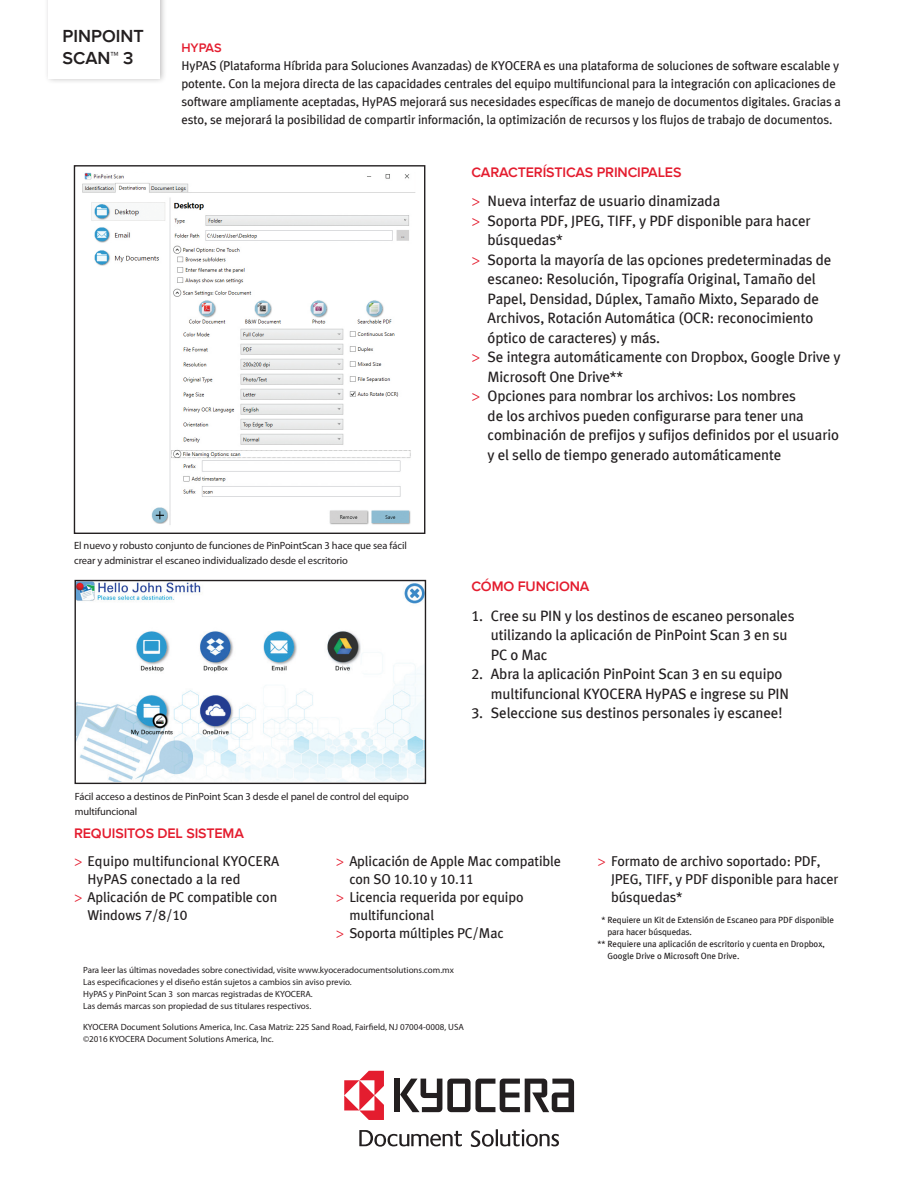
<style>
.page{position:relative;width:918px;height:1188px;background:#fff}
.page>*{position:absolute;margin:0;border:0;box-sizing:border-box;transform-origin:0 0}
.t1{font:600 18px "Proxima Nova";color:#231f20}
.BL{font:15px/19.5px "Meta Plus";letter-spacing:-.01em;color:#231f20}
.NL{font:15px/19.5px "Meta Plus";letter-spacing:-.01em;color:#231f20}
.BL-2{font:14.25px/18px "Meta Plus";letter-spacing:-.01em;color:#231f20}
.RED_HEAD{font:600 14.25px "Proxima Nova";letter-spacing:-.01em;color:#e41d2f}
.t2{font:12.75px/18px "Meta Plus";letter-spacing:-.01em;color:#231f20}
.t3{font:600 12.75px "Proxima Nova";letter-spacing:-.005em;color:#e41d2f}
.captions{font:10.5px/15px "Myriad Pro";letter-spacing:-.01em;color:#231f20}
.t4{font:9px "Myriad Pro";color:#231f20}
.text{font:9px/12px "Meta Plus";letter-spacing:-.01em;color:#231f20}
.s1{font-family:"Myriad Pro";color:#e41d2f}
.s2{font-family:"Meta Plus Book Caps"}
</style>
<div class="page">
<img style="left:82px;top:172px;width:334px;height:353px">
<div style="left:74px;top:165px;width:351px;height:369px;border:1px solid #231f20"></div>
<div style="left:44px;top:0;width:123px;height:85px;background:#231f20;opacity:.3"></div>
<div style="left:49px;top:0;width:111px;height:78px;background:#fff"></div>
<div style="left:394px;top:1079px;width:6px;height:33px;background:#231f20"></div>
<svg style="left:400px;top:1079px;width:174px;height:33px"></svg>
<svg style="left:344px;top:1071px;width:40px;height:49px"></svg>
<svg style="left:471px;top:1129px;width:88px;height:18px"></svg>
<svg style="left:359px;top:1130px;width:103px;height:17px"></svg>
<img style="left:77px;top:582px;width:347px;height:200px">
<div style="left:75px;top:580px;width:351px;height:204px;border:1px solid #231f20"></div>
<p class="t1" style="left:63px;top:26px;width:83px">PINPOINT</p>
<p class="t1" style="left:63px;top:48px;width:73px">SCAN™ 3</p>
<p class="t3" style="left:181px;top:41px;width:42px">HYPAS</p>
<p class="t2" style="left:181px;top:57px;width:661px">HyPAS (Plataforma Híbrida para Soluciones Avanzadas) de KYOCERA es una plataforma de soluciones de software escalable y potente. Con la mejora directa de las capacidades centrales del equipo multifuncional para la integración con aplicaciones de software ampliamente aceptadas, HyPAS mejorará sus necesidades específicas de manejo de documentos digitales. Gracias a esto, se mejorará la posibilidad de compartir información, la optimización de recursos y los flujos de trabajo de documentos.</p>
<p class="RED_HEAD" style="left:471px;top:164px;width:212px">CARACTERÍSTICAS PRINCIPALES</p>
<p class="BL" style="left:471px;top:191px;width:250px"><span class="s1">&gt;</span> Nueva interfaz de usuario dinamizada</p>
<p class="BL" style="left:488px;top:211px;width:325px;text-indent:-16px"><span class="s1">&gt;</span> Soporta PDF, JPEG, TIFF, y PDF disponible para hacer búsquedas*</p>
<p class="BL" style="left:488px;top:250px;width:345px;text-indent:-16px"><span class="s1">&gt;</span> Soporta la mayoría de las opciones predeterminadas de escaneo: Resolución, Tipografía Original, Tamaño del Papel, Densidad, Dúplex, Tamaño Mixto, Separado de Archivos, Rotación Automática (OCR: reconocimiento óptico de caracteres) y más.</p>
<p class="BL" style="left:488px;top:347px;width:354px;text-indent:-16px"><span class="s1">&gt;</span> Se integra automáticamente con Dropbox, Google Drive y<br>Microsoft One Drive**</p>
<p class="BL" style="left:488px;top:386px;width:353px;text-indent:-16px"><span class="s1">&gt;</span> Opciones para nombrar los archivos: Los nombres<br>de los archivos pueden configurarse para tener una combinación de prefijos y sufijos definidos por el usuario y el sello de tiempo generado automáticamente</p>
<p class="captions" style="left:74px;top:538px;width:334px">El nuevo y robusto conjunto de funciones de PinPointScan 3 hace que sea fácil crear y administrar el escaneo individualizado desde el escritorio</p>
<p class="RED_HEAD" style="left:471px;top:578px;width:120px">CÓMO FUNCIONA</p>
<p class="NL" style="left:491px;top:606px;width:305px;text-indent:-20px"><span class="s2">1</span>. Cree su PIN y los destinos de escaneo personales utilizando la aplicación de PinPoint Scan <span class="s2">3</span> en su<br>PC o Mac</p>
<p class="NL" style="left:491px;top:664px;width:300px;text-indent:-20px"><span class="s2">2</span>. Abra la aplicación PinPoint Scan <span class="s2">3</span> en su equipo multifuncional KYOCERA HyPAS e ingrese su PIN</p>
<p class="NL" style="left:471px;top:703px;width:313px"><span class="s2">3</span>. Seleccione sus destinos personales ¡y escanee!</p>
<p class="captions" style="left:75px;top:789px;width:335px">Fácil acceso a destinos de PinPoint Scan 3 desde el panel de control del equipo multifuncional</p>
<p class="RED_HEAD" style="left:74px;top:825px;width:171px">REQUISITOS DEL SISTEMA</p>
<p class="BL-2" style="left:88px;top:852px;width:193px;text-indent:-14px"><span class="s1">&gt;</span> Equipo multifuncional KYOCERA<br>HyPAS conectado a la red</p>
<p class="BL-2" style="left:88px;top:888px;width:191px;text-indent:-14px"><span class="s1">&gt;</span> Aplicación de PC compatible con<br>Windows <span class="s2">7</span>/<span class="s2">8</span>/<span class="s2">10</span></p>
<p class="BL-2" style="left:349px;top:852px;width:213px;text-indent:-14px"><span class="s1">&gt;</span> Aplicación de Apple Mac compatible con SO <span class="s2">10.10</span> y <span class="s2">10.11</span></p>
<p class="BL-2" style="left:349px;top:888px;width:176px;text-indent:-14px"><span class="s1">&gt;</span> Licencia requerida por equipo multifuncional</p>
<p class="BL-2" style="left:336px;top:924px;width:169px"><span class="s1">&gt;</span> Soporta múltiples PC/Mac</p>
<p class="t4" style="left:83px;top:964px;width:372px">Para leer las últimas novedades sobre conectividad, visite www.kyoceradocumentsolutions.com.mx</p>
<p class="t4" style="left:83px;top:976px;width:270px">Las especificaciones y el diseño están sujetos a cambios sin aviso previo.</p>
<p class="t4" style="left:83px;top:988px;width:231px">HyPAS y PinPoint Scan 3 son marcas registradas de KYOCERA.</p>
<p class="t4" style="left:83px;top:1000px;width:230px">Las demás marcas son propiedad de sus titulares respectivos.</p>
<p class="t4" style="left:83px;top:1021px;width:382px">KYOCERA Document Solutions America, Inc. Casa Matriz: 225 Sand Road, Fairfield, NJ 07004-0008, USA</p>
<p class="t4" style="left:83px;top:1033px;width:192px">©2016 KYOCERA Document Solutions America, Inc.</p>
<p class="BL-2" style="left:611px;top:852px;width:229px;text-indent:-14px"><span class="s1">&gt;</span> Formato de archivo soportado: PDF,<br>JPEG, TIFF, y PDF disponible para hacer búsquedas*</p>
<p class="text" style="left:607px;top:914px;width:228px;text-indent:-6px">* Requiere un Kit de Extensión de Escaneo para PDF disponible para hacer búsquedas.</p>
<p class="text" style="left:608px;top:938px;width:219px;text-indent:-10px">** Requiere una aplicación de escritorio y cuenta en Dropbox,<br>Google Drive o Microsoft One Drive.</p>
</div>
